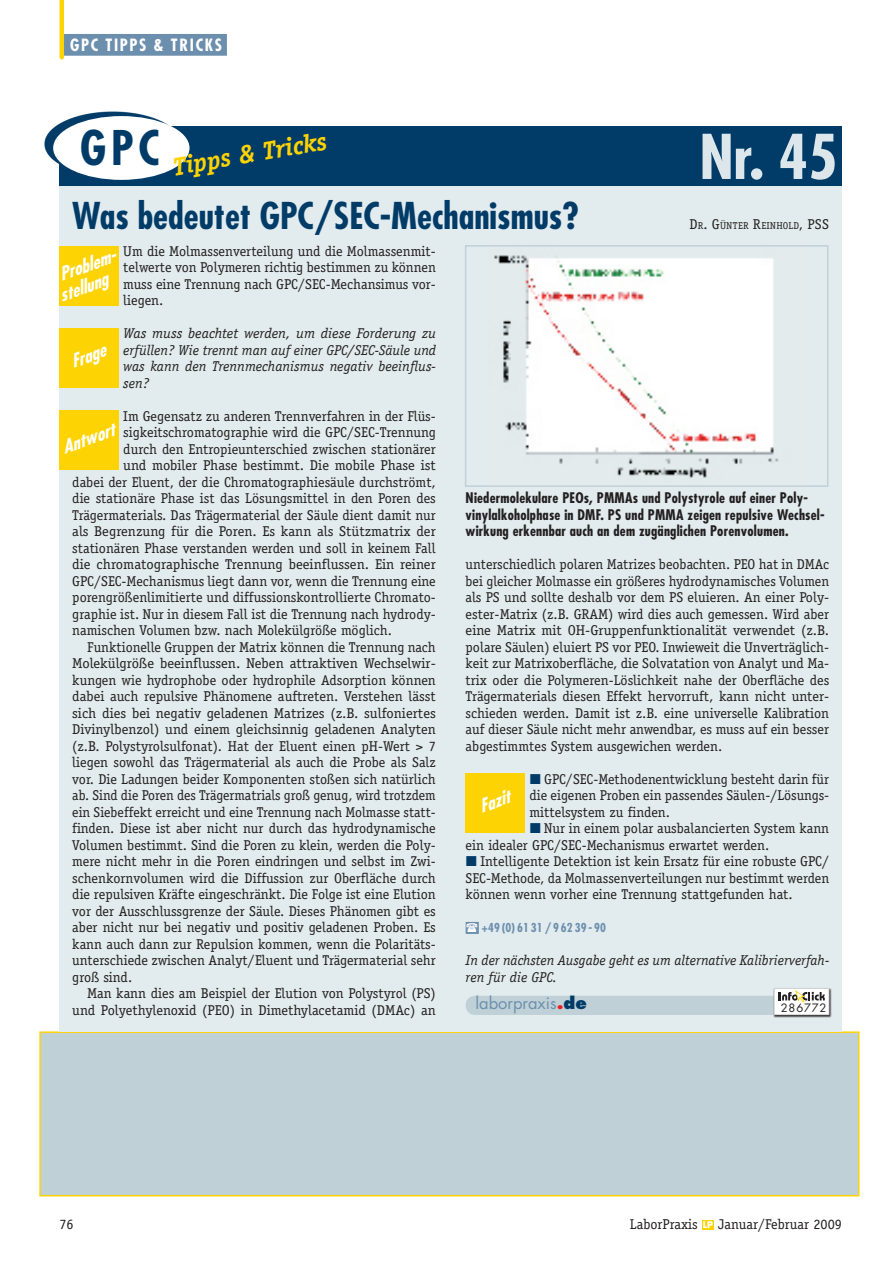
<style>
.page{position:relative;width:893px;height:1263px;background:#fff}
.page>*{position:absolute;margin:0;border:0;box-sizing:border-box;transform-origin:0 0}
.t1{font:700 condensed 60px "Futura Std";color:#dde6ea}
.t2{font:700 condensed 46.5px "Futura Std";color:#013c69}
.h3_T_T_ueberschrift{font:700 condensed 36px "Futura Std";color:#013c69}
.t3{font:italic 700 25.5px "Officina Serif Std";color:#fed304}
.t4{font:italic 700 condensed 18px/19.5px "Futura Std";color:#fff}
.zLAYOUT_d0_dachzeile{font:700 condensed 16.5px "Futura Std";letter-spacing:.1em;color:#fff}
.t5{font:16.5px "Futura Std";color:#6c8fae}
.g0_grundschrift{font:14.25px/16.5px "Officina Serif Std";color:#231f20;text-align:justify}
.g1_grundschrift_ohne{font:14.25px/16.5px "Officina Serif Std";color:#231f20;text-align:justify}
.g2_grundschrift_mit{font:14.25px/16.5px "Officina Serif Std";color:#231f20;text-align:justify}
.g1_grundschrift_ohne-2{font:italic 14.25px/16.5px "Officina Serif Std";color:#231f20;text-align:justify}
.b0_bildunterschrift{font:700 condensed 14.25px/16.5px "Futura Std";letter-spacing:.015em;color:#231f20}
.pk1_produkt_kontakt{font:700 condensed 12px "Futura Std";letter-spacing:.015em;color:#6c8fae}
.l2_infoclick{font:11.25px "Futura Std";letter-spacing:.07em;color:#231f20}
.a0_autor{font:10.05px "Officina Serif Std";letter-spacing:.04em;color:#231f20}
.s1{font-size:14.25px}
.s2{color:#013c69}
.s3{font-weight:800;color:#ee1d23}
.s4{font-weight:800;color:#013c69}
.s5{font-family:"Futura Std";font-weight:700;font-size:9px;color:#fff}
</style>
<div class="page">
<div style="left:40px;top:1032px;width:819px;height:164px;background:#c0d0d7"></div>
<div style="left:39px;top:1031px;width:820px;height:165px;border:2px solid #fed304"></div>
<div style="left:64px;top:34px;width:163px;height:22px;background:#6c8fae"></div>
<hr style="left:60px;top:0;width:4px;height:57px;background:#fed304">
<div style="left:702px;top:1220px;width:12px;height:9px;background:#fed304"></div>
<div style="left:60px;top:127px;width:782px;height:904px;background:#e2ebed"></div>
<div style="left:60px;top:127px;width:782px;height:59px;background:#013c69"></div>
<svg style="left:44px;top:111px;width:139px;height:66px"></svg>
<div style="left:53px;top:116px;width:137px;height:64px;background:#fff;border-radius:50%"></div>
<div style="left:60px;top:246px;width:59px;height:59px;background:#fed304"></div>
<div style="left:60px;top:328px;width:59px;height:59px;background:#fed304"></div>
<div style="left:60px;top:410px;width:59px;height:60px;background:#fed304"></div>
<img style="left:494px;top:255px;width:285px;height:223px">
<div style="left:465px;top:245px;width:363px;height:242px;border:2px solid #c0d0d7"></div>
<div style="left:466px;top:996px;width:321px;height:19px;background:#c0d0d7;border-radius:10px"></div>
<svg style="left:773px;top:988px;width:59px;height:30px"></svg>
<div style="left:774px;top:988px;width:55px;height:26px;background:#fff"></div>
<div style="left:774px;top:988px;width:55px;height:27px;border:1px solid #d1d2d4"></div>
<svg style="left:779px;top:990px;width:46px;height:12px"></svg>
<div style="left:466px;top:922px;width:13px;height:12px;background:#6c8fae"></div>
<div style="left:466px;top:774px;width:59px;height:59px;background:#fed304"></div>
<p class="zLAYOUT_d0_dachzeile" style="left:70px;top:35px;width:154px">GPC Tipps &amp; Tricks</p>
<p class="t2" style="left:80px;top:119px;width:81px">GPC</p>
<p class="t3" style="left:170px;top:152px;width:158px;rotate:-10deg">Tipps &amp; Tricks</p>
<p class="t1" style="left:699px;top:120px;width:140px">Nr. 45</p>
<p class="h3_T_T_ueberschrift" style="left:72px;top:193px;width:508px">Was bedeutet GPC/SEC-Mechanismus?</p>
<p class="a0_autor" style="left:689px;top:219px;width:141px"><span class="s1">D</span>r<span class="s1">. G</span>ünter <span class="s1">R</span>einhold<span class="s1">, PSS</span></p>
<p class="g1_grundschrift_ohne" style="left:123px;top:243px;width:314px">Um die Molmassenverteilung und die Molmassenmit&shy;telwerte von Polymeren richtig bestimmen zu können muss eine Trennung nach GPC/SEC-Mechansimus vor&shy;liegen.</p>
<p class="g1_grundschrift_ohne-2" style="left:123px;top:325px;width:314px">Was muss beachtet werden, um diese Forderung zu erfüllen? Wie trennt man auf einer GPC/SEC-Säule und was kann den Trennmechanismus negativ beeinflus&shy;sen?</p>
<p class="g1_grundschrift_ohne" style="left:123px;top:408px;width:314px">Im Gegensatz zu anderen Trennverfahren in der Flüs-</p>
<p class="g1_grundschrift_ohne" style="left:123px;top:424px;width:314px">sigkeitschromatographie wird die GPC/SEC-Trennung</p>
<p class="g1_grundschrift_ohne" style="left:123px;top:441px;width:314px">durch den Entropieunterschied zwischen stationärer</p>
<p class="g1_grundschrift_ohne" style="left:123px;top:457px;width:314px">und mobiler Phase bestimmt. Die mobile Phase ist</p>
<p class="g1_grundschrift_ohne" style="left:72px;top:474px;width:365px">dabei der Eluent, der die Chromatographiesäule durchströmt,</p>
<p class="g1_grundschrift_ohne" style="left:72px;top:490px;width:365px">die stationäre Phase ist das Lösungsmittel in den Poren des</p>
<p class="g1_grundschrift_ohne" style="left:72px;top:507px;width:365px">Trägermaterials. Das Trägermaterial der Säule dient damit nur</p>
<p class="g1_grundschrift_ohne" style="left:72px;top:523px;width:365px">als Begrenzung für die Poren. Es kann als Stützmatrix der</p>
<p class="g1_grundschrift_ohne" style="left:72px;top:540px;width:365px">stationären Phase verstanden werden und soll in keinem Fall</p>
<p class="g1_grundschrift_ohne" style="left:72px;top:556px;width:365px">die chromatographische Trennung beeinflussen. Ein reiner</p>
<p class="g1_grundschrift_ohne" style="left:72px;top:573px;width:365px">GPC/SEC-Mechanismus liegt dann vor, wenn die Trennung eine</p>
<p class="g1_grundschrift_ohne" style="left:72px;top:589px;width:365px">porengrößenlimitierte und diffussionskontrollierte Chromato-</p>
<p class="g1_grundschrift_ohne" style="left:72px;top:606px;width:365px">graphie ist. Nur in diesem Fall ist die Trennung nach hydrody-</p>
<p class="g1_grundschrift_ohne" style="left:72px;top:622px;width:321px">namischen Volumen bzw. nach Molekülgröße möglich.</p>
<p class="g0_grundschrift" style="left:72px;top:639px;width:365px;text-indent:15px">Funktionelle Gruppen der Matrix können die Trennung nach Molekülgröße beeinflussen. Neben attraktiven Wechselwir&shy;kungen wie hydrophobe oder hydrophile Adsorption können dabei auch repulsive Phänomene auftreten. Verstehen lässt sich dies bei negativ geladenen Matrizes (z.B. sulfoniertes Divinylbenzol) und einem gleichsinnig geladenen Analyten (z.B. Polystyrolsulfonat). Hat der Eluent einen pH-Wert &gt; 7 liegen sowohl das Trägermaterial als auch die Probe als Salz vor. Die Ladungen beider Komponenten stoßen sich natürlich ab. Sind die Poren des Trägermatrials groß genug, wird trotzdem ein Siebeffekt erreicht und eine Trennung nach Molmasse statt&shy;finden. Diese ist aber nicht nur durch das hydrodynamische Volumen bestimmt. Sind die Poren zu klein, werden die Poly&shy;mere nicht mehr in die Poren eindringen und selbst im Zwi&shy;schenkornvolumen wird die Diffussion zur Oberfläche durch die repulsiven Kräfte eingeschränkt. Die Folge ist eine Elution vor der Ausschlussgrenze der Säule. Dieses Phänomen gibt es aber nicht nur bei negativ und positiv geladenen Proben. Es kann auch dann zur Repulsion kommen, wenn die Polaritäts&shy;unterschiede zwischen Analyt/Eluent und Trägermaterial sehr groß sind.</p>
<p class="g0_grundschrift" style="left:72px;top:985px;width:365px;text-align:right">Man kann dies am Beispiel der Elution von Polystyrol (PS) und Polyethylenoxid (PEO) in Dimethylacetamid (DMAc) an</p>
<p class="t4" style="left:50px;top:268px;width:70px;text-indent:7px;rotate:-20deg">Problem&shy;stellung</p>
<p class="t4" style="left:68px;top:353px;width:37px;rotate:-20deg">Frage</p>
<p class="t4" style="left:59px;top:438px;width:56px;rotate:-20deg">Antwort</p>
<p class="b0_bildunterschrift" style="left:466px;top:490px;width:361px">Niedermolekulare PEOs, PMMAs und Polystyrole auf einer Poly&shy;vinylalkoholphase in DMF. PS und PMMA zeigen repulsive Wechsel&shy;wirkung erkennbar auch an dem zugänglichen Porenvolumen.</p>
<p class="g0_grundschrift" style="left:466px;top:556px;width:365px">unterschiedlich polaren Matrizes beobachten. PEO hat in DMAc bei gleicher Molmasse ein größeres hydrodynamisches Volumen als PS und sollte deshalb vor dem PS eluieren. An einer Poly&shy;ester-Matrix (z.B. GRAM) wird dies auch gemessen. Wird aber eine Matrix mit OH-Gruppenfunktionalität verwendet (z.B. polare Säulen) eluiert PS vor PEO. Inwieweit die Unverträglich&shy;keit zur Matrixoberfläche, die Solvatation von Analyt und Ma&shy;trix oder die Polymeren-Löslichkeit nahe der Oberfläche des Trägermaterials diesen Effekt hervorruft, kann nicht unter&shy;schieden werden. Damit ist z.B. eine universelle Kalibration auf dieser Säule nicht mehr anwendbar, es muss auf ein besser abgestimmtes System ausgewichen werden.</p>
<p class="g2_grundschrift_mit" style="left:529px;top:771px;width:301px"><span class="s2">■</span> GPC/SEC-Methodenentwicklung besteht darin für die eigenen Proben ein passendes Säulen-/Lösungs&shy;mittelsystem zu finden.</p>
<p class="g2_grundschrift_mit" style="left:466px;top:820px;width:365px;text-indent:64px"><span class="s2">■</span> Nur in einem polar ausbalancierten System kann ein idealer GPC/SEC-Mechanismus erwartet werden.</p>
<p class="g2_grundschrift_mit" style="left:466px;top:853px;width:365px"><span class="s2">■</span> Intelligente Detektion ist kein Ersatz für eine robuste GPC/ SEC-Methode, da Molmassenverteilungen nur bestimmt werden können wenn vorher eine Trennung stattgefunden hat.</p>
<p class="pk1_produkt_kontakt" style="left:482px;top:920px;width:126px">+49(0)6131/96239-90</p>
<p class="g1_grundschrift_ohne-2" style="left:466px;top:952px;width:365px">In der nächsten Ausgabe geht es um alternative Kalibrierverfah&shy;ren für die GPC.</p>
<p class="t4" style="left:476px;top:798px;width:33px;rotate:-20deg">Fazit</p>
<p class="t5" style="left:475px;top:993px;width:113px">laborpraxis<span class="s3">.</span><span class="s4">de</span></p>
<p class="l2_infoclick" style="left:781px;top:1001px;width:47px">286772</p>
<p class="g0_grundschrift" style="left:60px;top:1216px;width:16px">76</p>
<p class="g0_grundschrift" style="left:630px;top:1216px;width:214px">LaborPraxis <span class="s5">LP</span> Januar/Februar 2009</p>
</div>
